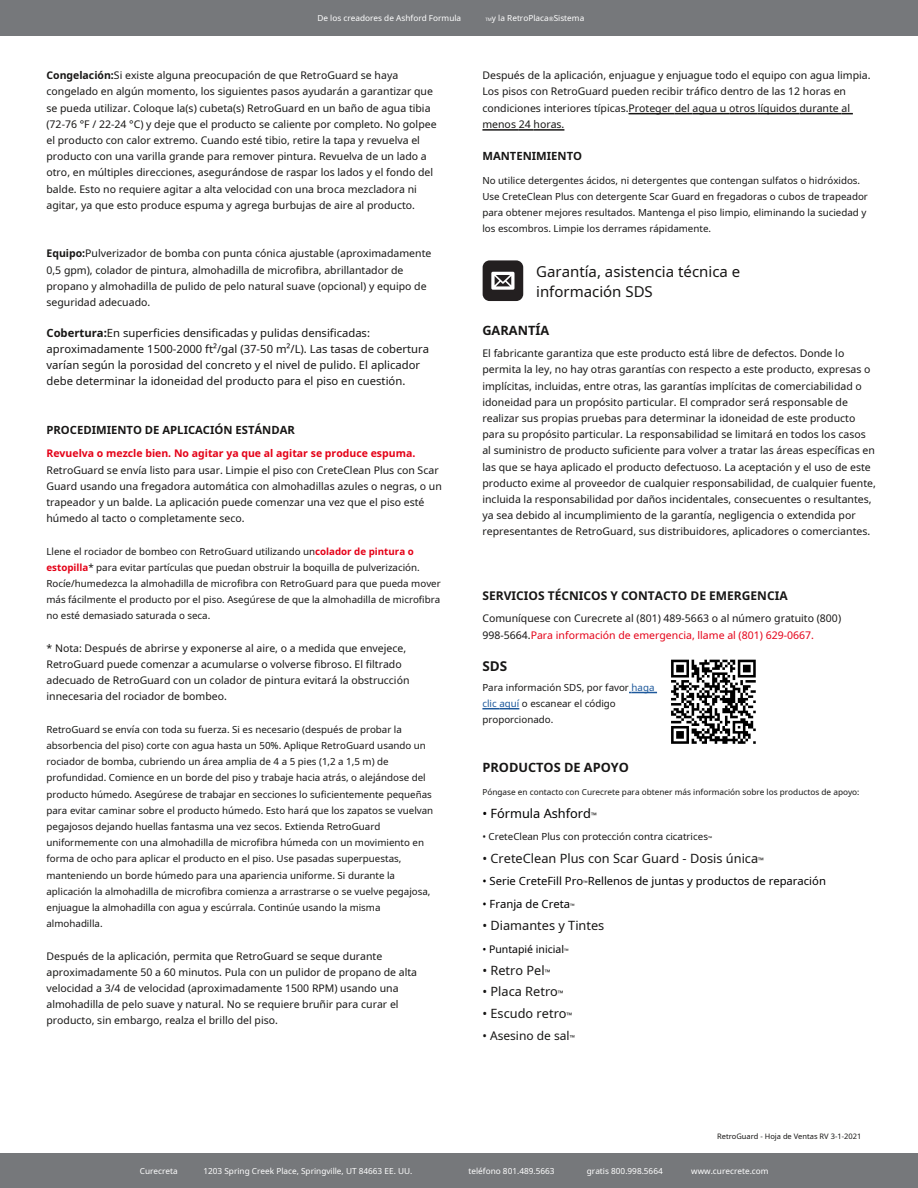
<style>
.page{position:relative;width:918px;height:1188px;background:#fff}
.page>*{position:absolute;margin:0;border:0;box-sizing:border-box;transform-origin:0 0}
.t1{font:15px/20.4px "Noto Sans";color:#171615}
.t2{font:700 13.5px "Noto Sans";color:#171615}
.t3{font:12.75px "Noto Sans";color:#171615}
.t4{font:700 12.75px "Noto Sans";color:#171615}
.t5{font:12.75px "Noto Sans";color:#020000}
.t6{font:700 12px "Noto Sans";color:#171615}
.t7{font:12px "Noto Sans";color:#171615}
.t8{font:11.25px/16.2px "Noto Sans";color:#171615}
.t9{font:11.25px "Noto Sans";color:#020000}
.t10{font:700 11.25px "Noto Sans";color:#171615}
.t11{font:10.5px/16.2px "Noto Sans";color:#171615}
.t12{font:700 10.5px "Noto Sans";color:#e40017}
.t13{font:10.5px "Noto Sans";color:#020000}
.t14{font:9.75px/16.2px "Noto Sans";color:#171615}
.t15{font:8.25px "Noto Sans";color:#fff}
.t16{font:8.25px "Noto Sans";color:#171615}
.t17{font:7.5px "Noto Sans";color:#171615}
.s1{font-size:4.5px}
.s2{font-size:6px}
.s3{font-weight:700}
.s4{font-weight:700;color:#e40017}
.s5{color:#e40017}
.s6{color:#1d589b}
.s7{font-size:7.5px;color:#171615}
.s8{font-size:5.25px}
.s9{font-size:7.5px}
.s10{font-size:6px;color:#171615}
.s11{font-size:6.75px}
</style>
<div class="page">
<div style="left:0;top:1154px;width:918px;height:34px;background:#76787b"></div>
<div style="left:0;top:0;width:918px;height:35px;background:#76787b"></div>
<img style="left:671px;top:659px;width:85px;height:85px">
<svg style="left:483px;top:260px;width:40px;height:41px;background:#4f4c4d"></svg>
<hr style="left:629px;top:113px;width:46px;height:1px;background:#171615">
<svg style="left:675px;top:113px;width:83px;height:1px"></svg>
<hr style="left:758px;top:113px;width:41px;height:1px;background:#171615">
<hr style="left:799px;top:113px;width:43px;height:1px;background:#171615">
<hr style="left:482px;top:129px;width:37px;height:2px;background:#171615">
<svg style="left:519px;top:129px;width:15px;height:2px"></svg>
<hr style="left:534px;top:129px;width:30px;height:2px;background:#171615">
<svg style="left:629px;top:692px;width:28px;height:1px"></svg>
<svg style="left:482px;top:708px;width:37px;height:1px"></svg>
<p class="t15" style="left:317px;top:12px;width:145px">De los creadores de Ashford Formula</p>
<p class="t15" style="left:485px;top:12px;width:100px"><span class="s1">TM</span>y la RetroPlaca<span class="s2">®</span>Sistema</p>
<p class="t11" style="left:47px;top:67px;width:392px"><span class="s3">Congelación:</span>Si existe alguna preocupación de que RetroGuard se haya congelado en algún momento, los siguientes pasos ayudarán a garantizar que se pueda utilizar. Coloque la(s) cubeta(s) RetroGuard en un baño de agua tibia (72-76 °F / 22-24 °C) y deje que el producto se caliente por completo. No golpee el producto con calor extremo. Cuando esté tibio, retire la tapa y revuelva el producto con una varilla grande para remover pintura. Revuelva de un lado a otro, en múltiples direcciones, asegurándose de raspar los lados y el fondo del balde. Esto no requiere agitar a alta velocidad con una broca mezcladora ni agitar, ya que esto produce espuma y agrega burbujas de aire al producto.</p>
<p class="t11" style="left:482px;top:67px;width:390px">Después de la aplicación, enjuague y enjuague todo el equipo con agua limpia.<br>Los pisos con RetroGuard pueden recibir tráfico dentro de las 12 horas en condiciones interiores típicas.Proteger del agua u otros líquidos durante al menos 24 horas.</p>
<p class="t10" style="left:482px;top:148px;width:101px">MANTENIMIENTO</p>
<p class="t14" style="left:482px;top:172px;width:387px">No utilice detergentes ácidos, ni detergentes que contengan sulfatos o hidróxidos.<br>Use CreteClean Plus con detergente Scar Guard en fregadoras o cubos de trapeador para obtener mejores resultados. Mantenga el piso limpio, eliminando la suciedad y los escombros. Limpie los derrames rápidamente.</p>
<p class="t11" style="left:47px;top:245px;width:386px"><span class="s3">Equipo:</span>Pulverizador de bomba con punta cónica ajustable (aproximadamente 0,5 gpm), colador de pintura, almohadilla de microfibra, abrillantador de propano y almohadilla de pulido de pelo natural suave (opcional) y equipo de seguridad adecuado.</p>
<h1 class="t1" style="left:536px;top:261px;width:206px">Garantía, asistencia técnica e información SDS</h1>
<p class="t8" style="left:47px;top:324px;width:384px"><span class="s3">Cobertura:</span>En superficies densificadas y pulidas densificadas: aproximadamente 1500-2000 ft²/gal (37-50 m²/L). Las tasas de cobertura varían según la porosidad del concreto y el nivel de pulido. El aplicador debe determinar la idoneidad del producto para el piso en cuestión.</p>
<p class="t4" style="left:482px;top:321px;width:68px">GARANTÍA</p>
<p class="t11" style="left:482px;top:345px;width:395px">El fabricante garantiza que este producto está libre de defectos. Donde lo permita la ley, no hay otras garantías con respecto a este producto, expresas o implícitas, incluidas, entre otras, las garantías implícitas de comerciabilidad o idoneidad para un propósito particular. El comprador será responsable de realizar sus propias pruebas para determinar la idoneidad de este producto para su propósito particular. La responsabilidad se limitará en todos los casos al suministro de producto suficiente para volver a tratar las áreas específicas en las que se haya aplicado el producto defectuoso. La aceptación y el uso de este producto exime al proveedor de cualquier responsabilidad, de cualquier fuente, incluida la responsabilidad por daños incidentales, consecuentes o resultantes, ya sea debido al incumplimiento de la garantía, negligencia o extendida por representantes de RetroGuard, sus distribuidores, aplicadores o comerciantes.</p>
<p class="t10" style="left:47px;top:422px;width:250px">PROCEDIMIENTO DE APLICACIÓN ESTÁNDAR</p>
<p class="t12" style="left:47px;top:446px;width:370px">Revuelva o mezcle bien. No agitar ya que al agitar se produce espuma.</p>
<p class="t11" style="left:47px;top:462px;width:397px">RetroGuard se envía listo para usar. Limpie el piso con CreteClean Plus con Scar Guard usando una fregadora automática con almohadillas azules o negras, o un trapeador y un balde. La aplicación puede comenzar una vez que el piso esté húmedo al tacto o completamente seco.</p>
<p class="t14" style="left:47px;top:543px;width:396px">Llene el rociador de bombeo con RetroGuard utilizando un<span class="s4">colador de pintura o estopilla</span>* para evitar partículas que puedan obstruir la boquilla de pulverización.<br>Rocíe/humedezca la almohadilla de microfibra con RetroGuard para que pueda mover más fácilmente el producto por el piso. Asegúrese de que la almohadilla de microfibra no esté demasiado saturada o seca.</p>
<p class="t6" style="left:482px;top:587px;width:307px">SERVICIOS TÉCNICOS Y CONTACTO DE EMERGENCIA</p>
<p class="t11" style="left:482px;top:610px;width:360px">Comuníquese con Curecrete al (801) 489-5663 o al número gratuito (800)<br>998-5664.<span class="s5">Para información de emergencia, llame al (801) 629-0667.</span></p>
<p class="t11" style="left:47px;top:640px;width:365px">* Nota: Después de abrirse y exponerse al aire, o a medida que envejece, RetroGuard puede comenzar a acumularse o volverse fibroso. El filtrado adecuado de RetroGuard con un colador de pintura evitará la obstrucción innecesaria del rociador de bombeo.</p>
<p class="t14" style="left:47px;top:721px;width:388px">RetroGuard se envía con toda su fuerza. Si es necesario (después de probar la absorbencia del piso) corte con agua hasta un 50%. Aplique RetroGuard usando un rociador de bomba, cubriendo un área amplia de 4 a 5 pies (1,2 a 1,5 m) de profundidad. Comience en un borde del piso y trabaje hacia atrás, o alejándose del producto húmedo. Asegúrese de trabajar en secciones lo suficientemente pequeñas para evitar caminar sobre el producto húmedo. Esto hará que los zapatos se vuelvan pegajosos dejando huellas fantasma una vez secos. Extienda RetroGuard uniformemente con una almohadilla de microfibra húmeda con un movimiento en forma de ocho para aplicar el producto en el piso. Use pasadas superpuestas, manteniendo un borde húmedo para una apariencia uniforme. Si durante la aplicación la almohadilla de microfibra comienza a arrastrarse o se vuelve pegajosa, enjuague la almohadilla con agua y escúrrala. Continúe usando la misma almohadilla.</p>
<p class="t11" style="left:47px;top:948px;width:372px">Después de la aplicación, permita que RetroGuard se seque durante aproximadamente 50 a 60 minutos. Pula con un pulidor de propano de alta velocidad a 3/4 de velocidad (aproximadamente 1500 RPM) usando una almohadilla de pelo suave y natural. No se requiere bruñir para curar el producto, sin embargo, realza el brillo del piso.</p>
<p class="t2" style="left:482px;top:657px;width:26px">SDS</p>
<p class="t14" style="left:482px;top:679px;width:174px">Para información SDS, por favor <span class="s6">haga clic aquí</span> o escanear el código proporcionado.</p>
<p class="t4" style="left:482px;top:758px;width:148px">PRODUCTOS DE APOYO</p>
<p class="t16" style="left:482px;top:786px;width:379px">Póngase en contacto con Curecrete para obtener más información sobre los productos de apoyo:</p>
<p class="t5" style="left:482px;top:804px;width:116px">• Fórmula Ashford<span class="s7">™</span></p>
<p class="t14" style="left:482px;top:828px;width:231px">• CreteClean Plus con protección contra cicatrices<span class="s8">™</span></p>
<p class="t3" style="left:482px;top:849px;width:283px">• CreteClean Plus con Scar Guard - Dosis única<span class="s9">™</span></p>
<p class="t9" style="left:482px;top:873px;width:345px">• Serie CreteFill Pro<span class="s10">™</span>Rellenos de juntas y productos de reparación</p>
<p class="t9" style="left:482px;top:896px;width:94px">• Franja de Creta<span class="s10">™</span></p>
<p class="t3" style="left:482px;top:917px;width:124px">• Diamantes y Tintes</p>
<p class="t13" style="left:482px;top:942px;width:88px">• Puntapié inicial<span class="s10">™</span></p>
<p class="t3" style="left:482px;top:962px;width:70px">• Retro Pel<span class="s9">™</span></p>
<p class="t3" style="left:482px;top:983px;width:83px">• Placa Retro<span class="s9">™</span></p>
<p class="t3" style="left:482px;top:1004px;width:92px">• Escudo retro<span class="s9">™</span></p>
<p class="t7" style="left:482px;top:1027px;width:94px">• Asesino de sal<span class="s11">™</span></p>
<p class="t17" style="left:717px;top:1131px;width:146px">RetroGuard - Hoja de Ventas RV 3-1-2021</p>
<p class="t15" style="left:140px;top:1165px;width:39px">Curecreta</p>
<p class="t15" style="left:203px;top:1165px;width:210px">1203 Spring Creek Place, Springville, UT 84663 EE. UU.</p>
<p class="t15" style="left:469px;top:1165px;width:88px">teléfono 801.489.5663</p>
<p class="t15" style="left:587px;top:1165px;width:77px">gratis 800.998.5664</p>
<p class="t15" style="left:691px;top:1165px;width:79px">www.curecrete.com</p>
</div>
